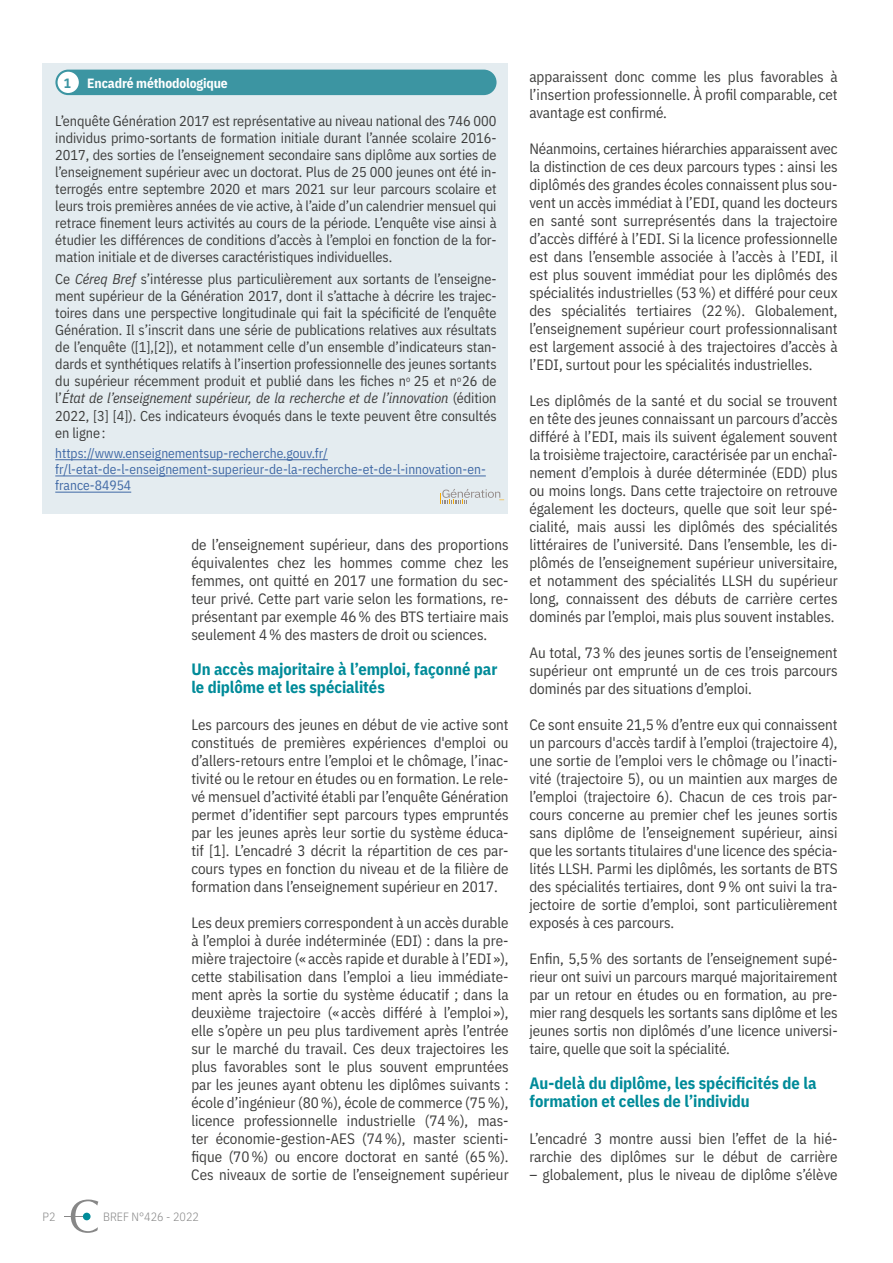
<style>
.page{position:relative;width:893px;height:1263px;background:#fff}
.page>*{position:absolute;margin:0;border:0;box-sizing:border-box;transform-origin:0 0}
.t1{font:700 16.5px/18px "IBM Plex Sans Cond";letter-spacing:-.005em;color:#008b99}
.t2{font:15px/18px "IBM Plex Sans Cond";color:#3c3c3b;text-align:justify}
.t3{font:14.25px/17.1px "IBM Plex Sans Cond";letter-spacing:-.005em;color:#3c3c3b;text-align:justify}
.t4{font:13.5px/16.2px "IBM Plex Sans Cond";color:#3f68a5}
.t5{font:700 13.5px "IBM Plex Sans Cond";letter-spacing:-.01em;color:#fff}
.t6{font:300 12px "IBM Plex Sans Cond";color:#878787}
.s1{color:#3c95a2}
.s2{font-style:italic}
</style>
<div class="page">
<svg style="left:64px;top:1199px;width:34px;height:34px"></svg>
<div style="left:83px;top:1213px;width:8px;height:7px;background:#008b99;border-radius:50%"></div>
<div style="left:43px;top:64px;width:465px;height:450px;background:#e4ecf0"></div>
<div style="left:55px;top:70px;width:442px;height:25px;background:#3c95a2;border-radius:13px"></div>
<div style="left:58px;top:72px;width:21px;height:21px;background:#fff;border-radius:50%"></div>
<hr style="left:55px;top:459px;width:273px;height:1px;background:#3f68a5">
<hr style="left:55px;top:475px;width:431px;height:1px;background:#3f68a5">
<hr style="left:55px;top:492px;width:76px;height:1px;background:#3f68a5">
<svg style="left:440px;top:489px;width:64px;height:14px"></svg>
<p class="t5" style="left:64px;top:72px;width:166px"><span class="s1">1</span> Encadré méthodologique</p>
<p class="t3" style="left:55px;top:111px;width:443px">L’enquête Génération 2017 est représentative au niveau national des 746 000 individus primo-sortants de formation initiale durant l’année scolaire 2016- 2017, des sorties de l’enseignement secondaire sans diplôme aux sorties de l’enseignement supérieur avec un doctorat. Plus de 25 000 jeunes ont été in&shy;terrogés entre septembre 2020 et mars 2021 sur leur parcours scolaire et leurs trois premières années de vie active, à l’aide d’un calendrier mensuel qui retrace finement leurs activités au cours de la période. L’enquête vise ainsi à étudier les différences de conditions d’accès à l’emploi en fonction de la for&shy;mation initiale et de diverses caractéristiques individuelles.</p>
<p class="t3" style="left:55px;top:269px;width:443px">Ce <span class="s2">Céreq Bref</span> s’intéresse plus particulièrement aux sortants de l’enseigne&shy;ment supérieur de la Génération 2017, dont il s’attache à décrire les trajec&shy;toires dans une perspective longitudinale qui fait la spécificité de l’enquête Génération. Il s’inscrit dans une série de publications relatives aux résultats de l’enquête ([1],[2]), et notamment celle d’un ensemble d’indicateurs stan&shy;dards et synthétiques relatifs à l’insertion professionnelle des jeunes sortants du supérieur récemment produit et publié dans les fiches n<sup>o</sup> 25 et n<sup>o</sup>26 de l’<span class="s2">État de l’enseignement supérieur, de la recherche et de l’innovation</span> (édition 2022, [3] [4]). Ces indicateurs évoqués dans le texte peuvent être consultés en ligne:</p>
<p class="t4" style="left:55px;top:444px;width:432px">https://www.enseignementsup-recherche.gouv.fr/ fr/l-etat-de-l-enseignement-superieur-de-la-recherche-et-de-l-innovation-en&shy;france-84954</p>
<p class="t2" style="left:191px;top:534px;width:319px">de l’enseignement supérieur, dans des proportions équivalentes chez les hommes comme chez les femmes, ont quitté en 2017 une formation du sec&shy;teur privé. Cette part varie selon les formations, re&shy;présentant par exemple 46% des BTS tertiaire mais seulement 4% des masters de droit ou sciences.</p>
<p class="t1" style="left:191px;top:659px;width:308px">Un accès majoritaire à l’emploi, façonné par le diplôme et les spécialités</p>
<p class="t2" style="left:191px;top:714px;width:319px">Les parcours des jeunes en début de vie active sont constitués de premières expériences d'emploi ou d’allers-retours entre l’emploi et le chômage, l’inac&shy;tivité ou le retour en études ou en formation. Le rele&shy;vé mensuel d’activité établi par l’enquête Génération permet d’identifier sept parcours types empruntés par les jeunes après leur sortie du système éduca&shy;tif [1]. L’encadré 3 décrit la répartition de ces par&shy;cours types en fonction du niveau et de la filière de formation dans l’enseignement supérieur en 2017.</p>
<p class="t2" style="left:191px;top:912px;width:319px">Les deux premiers correspondent à un accès durable à l’emploi à durée indéterminée (EDI) : dans la pre&shy;mière trajectoire (« accès rapide et durable à l’EDI »), cette stabilisation dans l’emploi a lieu immédiate&shy;ment après la sortie du système éducatif ; dans la deuxième trajectoire (« accès différé à l’emploi »), elle s’opère un peu plus tardivement après l’entrée sur le marché du travail. Ces deux trajectoires les plus favorables sont le plus souvent empruntées par les jeunes ayant obtenu les diplômes suivants : école d’ingénieur (80%), école de commerce (75%), licence professionnelle industrielle (74%), mas&shy;ter économie-gestion-AES (74%), master scienti&shy;fique (70%) ou encore doctorat en santé (65%).<br>Ces niveaux de sortie de l’enseignement supérieur</p>
<p class="t6" style="left:43px;top:1207px;width:14px">P2</p>
<p class="t6" style="left:103px;top:1207px;width:97px">BREF N°426 - 2022</p>
<p class="t2" style="left:529px;top:66px;width:310px">apparaissent donc comme les plus favorables à l’insertion professionnelle. À profil comparable, cet avantage est confirmé.</p>
<p class="t2" style="left:529px;top:138px;width:310px">Néanmoins, certaines hiérarchies apparaissent avec la distinction de ces deux parcours types : ainsi les diplômés des grandes écoles connaissent plus sou&shy;vent un accès immédiat à l’EDI, quand les docteurs en santé sont surreprésentés dans la trajectoire d’accès différé à l’EDI. Si la licence professionnelle est dans l’ensemble associée à l’accès à l’EDI, il est plus souvent immédiat pour les diplômés des spécialités industrielles (53%) et différé pour ceux des spécialités tertiaires (22%). Globalement, l’enseignement supérieur court professionnalisant est largement associé à des trajectoires d’accès à l’EDI, surtout pour les spécialités industrielles.</p>
<p class="t2" style="left:529px;top:390px;width:310px">Les diplômés de la santé et du social se trouvent en tête des jeunes connaissant un parcours d’accès différé à l’EDI, mais ils suivent également souvent la troisième trajectoire, caractérisée par un enchaî&shy;nement d’emplois à durée déterminée (EDD) plus ou moins longs. Dans cette trajectoire on retrouve également les docteurs, quelle que soit leur spé&shy;cialité, mais aussi les diplômés des spécialités littéraires de l’université. Dans l’ensemble, les di&shy;plômés de l’enseignement supérieur universitaire, et notamment des spécialités LLSH du supérieur long, connaissent des débuts de carrière certes dominés par l’emploi, mais plus souvent instables.</p>
<p class="t2" style="left:529px;top:642px;width:310px">Au total, 73% des jeunes sortis de l’enseignement supérieur ont emprunté un de ces trois parcours dominés par des situations d’emploi.</p>
<p class="t2" style="left:529px;top:714px;width:310px">Ce sont ensuite 21,5% d’entre eux qui connaissent un parcours d'accès tardif à l’emploi (trajectoire 4), une sortie de l’emploi vers le chômage ou l’inacti&shy;vité (trajectoire 5), ou un maintien aux marges de l’emploi (trajectoire 6). Chacun de ces trois par&shy;cours concerne au premier chef les jeunes sortis sans diplôme de l’enseignement supérieur, ainsi que les sortants titulaires d'une licence des spécia&shy;lités LLSH. Parmi les diplômés, les sortants de BTS des spécialités tertiaires, dont 9% ont suivi la tra&shy;jectoire de sortie d’emploi, sont particulièrement exposés à ces parcours.</p>
<p class="t2" style="left:529px;top:948px;width:310px">Enfin, 5,5% des sortants de l’enseignement supé&shy;rieur ont suivi un parcours marqué majoritairement par un retour en études ou en formation, au pre&shy;mier rang desquels les sortants sans diplôme et les jeunes sortis non diplômés d’une licence universi&shy;taire, quelle que soit la spécialité.</p>
<p class="t1" style="left:529px;top:1073px;width:289px">Au-delà du diplôme, les spécificités de la formation et celles de l’individu</p>
<p class="t2" style="left:529px;top:1128px;width:310px">L’encadré 3 montre aussi bien l’effet de la hié&shy;rarchie des diplômes sur le début de carrière</p>
<p class="t2" style="left:529px;top:1164px;width:310px">– globalement, plus le niveau de diplôme s’élève</p>
</div>
